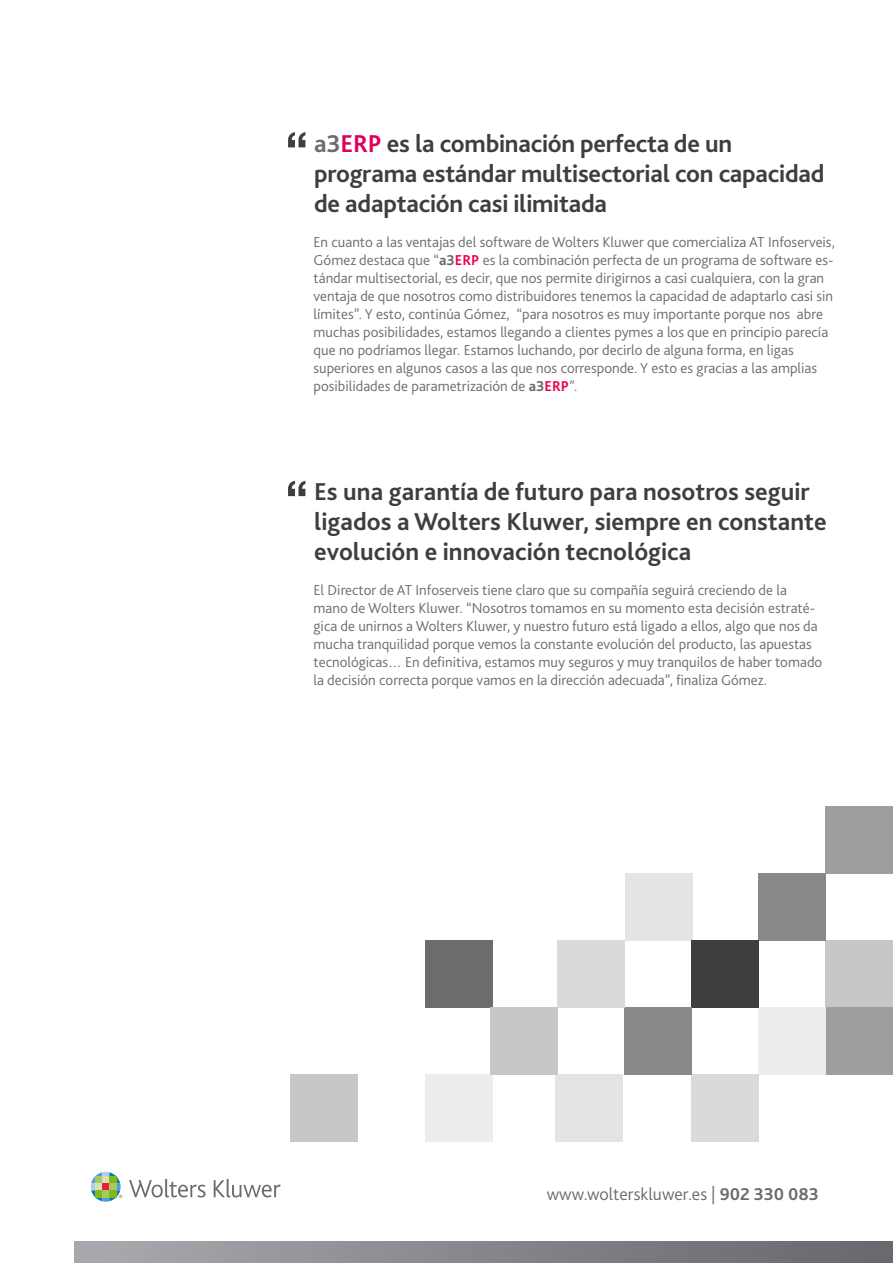
<style>
.page{position:relative;width:893px;height:1263px;background:#fff}
.page>*{position:absolute;margin:0;border:0;box-sizing:border-box;transform-origin:0 0}
.t1{font:700 25.5px/30.2px "Bliss 2";letter-spacing:-.01em;color:#3e3d40}
.t2{font:300 18px "Bliss 2";color:#6b6c6e}
.t3{font:300 15px/18px "Bliss 2";color:#6b6c6e}
.s1{color:#6b6c6e}
.s2{color:#de0059}
.s3{font-weight:700;color:#6a686e}
.s4{font-weight:700;color:#ee014c}
.s5{font-weight:700}
</style>
<div class="page">
<div style="left:74px;top:1242px;width:819px;height:21px;background:linear-gradient(to right,#aaa8ae,#67656c)"></div>
<svg style="left:129px;top:1179px;width:77px;height:18px"></svg>
<svg style="left:214px;top:1179px;width:67px;height:18px"></svg>
<svg style="left:91px;top:1172px;width:31px;height:30px"></svg>
<svg style="left:288px;top:132px;width:17px;height:15px"></svg>
<svg style="left:288px;top:481px;width:17px;height:15px"></svg>
<div style="left:826px;top:940px;width:67px;height:68px;background:#c6c7c8"></div>
<div style="left:826px;top:1007px;width:67px;height:67px;background:#9c9e9f"></div>
<div style="left:759px;top:1007px;width:67px;height:67px;background:#eceded"></div>
<div style="left:556px;top:1074px;width:67px;height:67px;background:#e3e4e4"></div>
<div style="left:425px;top:1074px;width:67px;height:67px;background:#eceded"></div>
<div style="left:290px;top:1074px;width:67px;height:67px;background:#c6c7c8"></div>
<div style="left:691px;top:1074px;width:68px;height:67px;background:#d9dadb"></div>
<div style="left:759px;top:873px;width:67px;height:68px;background:#87888a"></div>
<div style="left:625px;top:873px;width:67px;height:68px;background:#e3e4e4"></div>
<div style="left:691px;top:940px;width:68px;height:68px;background:#3e3d40"></div>
<div style="left:624px;top:1007px;width:67px;height:67px;background:#87888a"></div>
<div style="left:557px;top:940px;width:67px;height:68px;background:#d9dadb"></div>
<div style="left:425px;top:940px;width:67px;height:68px;background:#6b6c6e"></div>
<div style="left:490px;top:1007px;width:67px;height:67px;background:#c6c7c8"></div>
<div style="left:826px;top:806px;width:67px;height:67px;background:#9c9e9f"></div>
<h1 class="t1" style="left:314px;top:127px;width:512px"><span class="s1">a3</span><span class="s2">ERP</span> es la combinación perfecta de un programa estándar multisectorial con capacidad de adaptación casi ilimitada</h1>
<p class="t3" style="left:314px;top:233px;width:523px">En cuanto a las ventajas del software de Wolters Kluwer que comercializa AT Infoserveis, Gómez destaca que “<span class="s3">a3</span><span class="s4">ERP</span> es la combinación perfecta de un programa de software es&shy;tándar multisectorial, es decir, que nos permite dirigirnos a casi cualquiera, con la gran ventaja de que nosotros como distribuidores tenemos la capacidad de adaptarlo casi sin límites”. Y esto, continúa Gómez, “para nosotros es muy importante porque nos abre muchas posibilidades, estamos llegando a clientes pymes a los que en principio parecía que no podríamos llegar. Estamos luchando, por decirlo de alguna forma, en ligas superiores en algunos casos a las que nos corresponde. Y esto es gracias a las amplias posibilidades de parametrización de <span class="s3">a3</span><span class="s4">ERP</span>”.</p>
<h1 class="t1" style="left:314px;top:476px;width:514px">Es una garantía de futuro para nosotros seguir ligados a Wolters Kluwer, siempre en constante evolución e innovación tecnológica</h1>
<p class="t3" style="left:314px;top:580px;width:510px">El Director de AT Infoserveis tiene claro que su compañía seguirá creciendo de la mano de Wolters Kluwer. “Nosotros tomamos en su momento esta decisión estraté&shy;gica de unirnos a Wolters Kluwer, y nuestro futuro está ligado a ellos, algo que nos da mucha tranquilidad porque vemos la constante evolución del producto, las apuestas tecnológicas… En definitiva, estamos muy seguros y muy tranquilos de haber tomado la decisión correcta porque vamos en la dirección adecuada”, finaliza Gómez.</p>
<p class="t2" style="left:547px;top:1182px;width:274px">www.wolterskluwer.es | <span class="s5">902 330 083</span></p>
</div>
